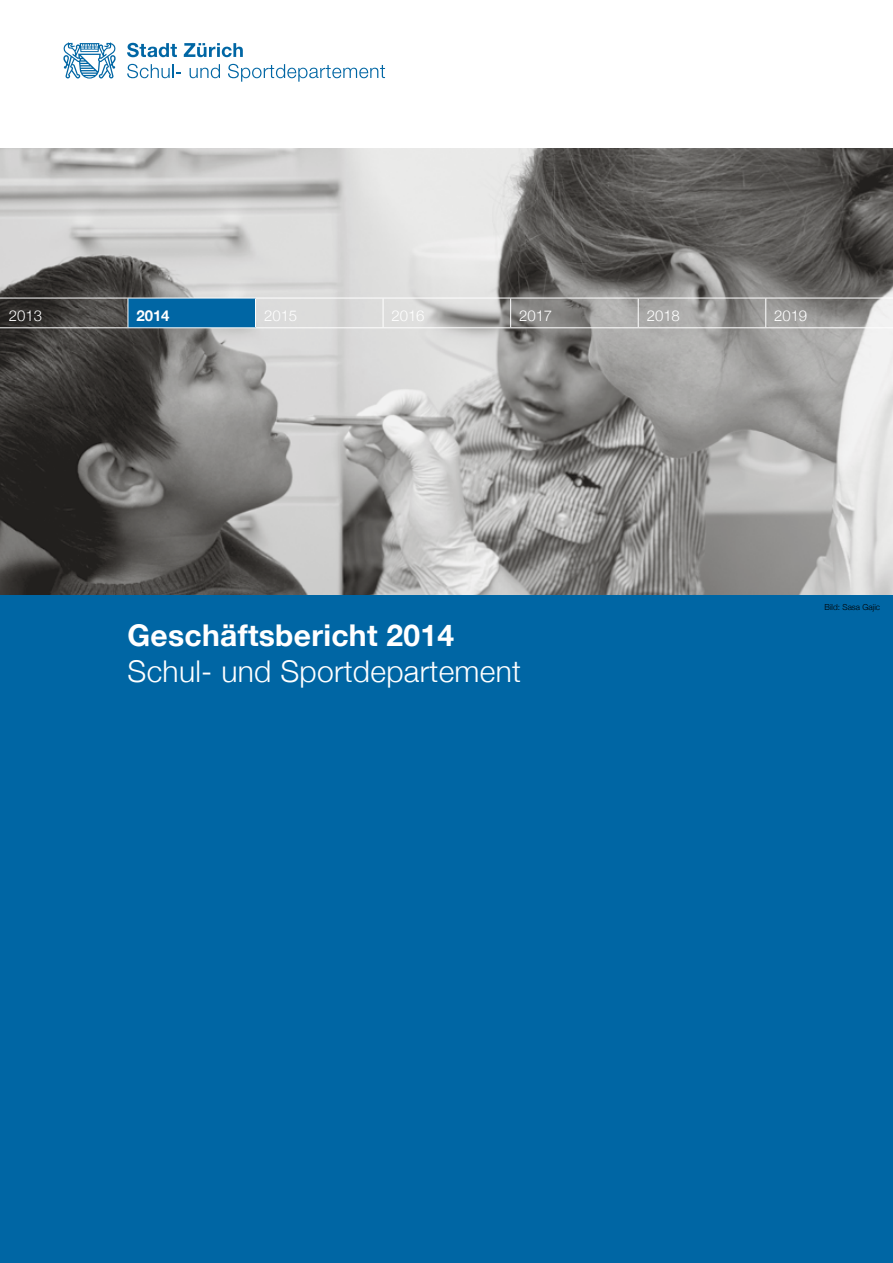
<style>
.page{position:relative;width:893px;height:1263px;background:#fff}
.page>*{position:absolute;margin:0;border:0;box-sizing:border-box;transform-origin:0 0}
.t1{font:300 30px "Helvetica Neue";letter-spacing:.01em;color:#fff}
.t2{font:700 30px "Helvetica Neue";letter-spacing:.01em;color:#fff}
.t3{font:300 15px "Helvetica Neue";color:#fff}
.t4{font:700 15px "Helvetica Neue";color:#fff}
.t5{font:300 8.25px "Helvetica Neue";color:#000}
</style>
<div class="page">
<img style="left:0;top:149px;width:893px;height:446px">
<div style="left:0;top:595px;width:893px;height:668px;background:#0066a4"></div>
<div style="left:128px;top:298px;width:127px;height:30px;background:#0066a4"></div>
<hr style="left:0;top:298px;width:128px;height:1px;background:#fff">
<hr style="left:128px;top:298px;width:127px;height:1px;background:#fff">
<svg style="left:128px;top:298px;width:1px;height:29px"></svg>
<hr style="left:255px;top:298px;width:128px;height:1px;background:#fff">
<svg style="left:255px;top:298px;width:1px;height:29px"></svg>
<hr style="left:383px;top:298px;width:128px;height:1px;background:#fff">
<svg style="left:383px;top:298px;width:1px;height:29px"></svg>
<hr style="left:511px;top:298px;width:127px;height:1px;background:#fff">
<svg style="left:510px;top:298px;width:1px;height:29px"></svg>
<hr style="left:638px;top:298px;width:128px;height:1px;background:#fff">
<svg style="left:638px;top:298px;width:1px;height:29px"></svg>
<hr style="left:766px;top:298px;width:127px;height:1px;background:#fff">
<svg style="left:765px;top:298px;width:1px;height:29px"></svg>
<hr style="left:0;top:327px;width:128px;height:1px;background:#fff">
<hr style="left:128px;top:327px;width:127px;height:1px;background:#fff">
<hr style="left:255px;top:327px;width:128px;height:1px;background:#fff">
<hr style="left:383px;top:327px;width:128px;height:1px;background:#fff">
<hr style="left:511px;top:327px;width:127px;height:1px;background:#fff">
<hr style="left:638px;top:327px;width:128px;height:1px;background:#fff">
<hr style="left:766px;top:327px;width:127px;height:1px;background:#fff">
<svg style="left:127px;top:43px;width:50px;height:14px"></svg>
<svg style="left:184px;top:43px;width:59px;height:14px"></svg>
<svg style="left:127px;top:64px;width:54px;height:14px"></svg>
<svg style="left:190px;top:64px;width:30px;height:14px"></svg>
<svg style="left:228px;top:64px;width:157px;height:18px"></svg>
<svg style="left:63px;top:43px;width:53px;height:36px"></svg>
<p class="t3" style="left:9px;top:307px;width:35px">2013</p>
<p class="t4" style="left:136px;top:307px;width:34px">2014</p>
<p class="t3" style="left:264px;top:307px;width:34px">2015</p>
<p class="t3" style="left:392px;top:307px;width:34px">2016</p>
<p class="t3" style="left:519px;top:307px;width:34px">2017</p>
<p class="t3" style="left:647px;top:307px;width:34px">2018</p>
<p class="t3" style="left:774px;top:307px;width:34px">2019</p>
<p class="t2" style="left:128px;top:617px;width:328px">Geschäftsbericht 2014</p>
<p class="t1" style="left:128px;top:653px;width:395px">Schul- und Sportdepartement</p>
<p class="t5" style="left:825px;top:602px;width:57px">Bild: Sasa Gajic</p>
</div>
